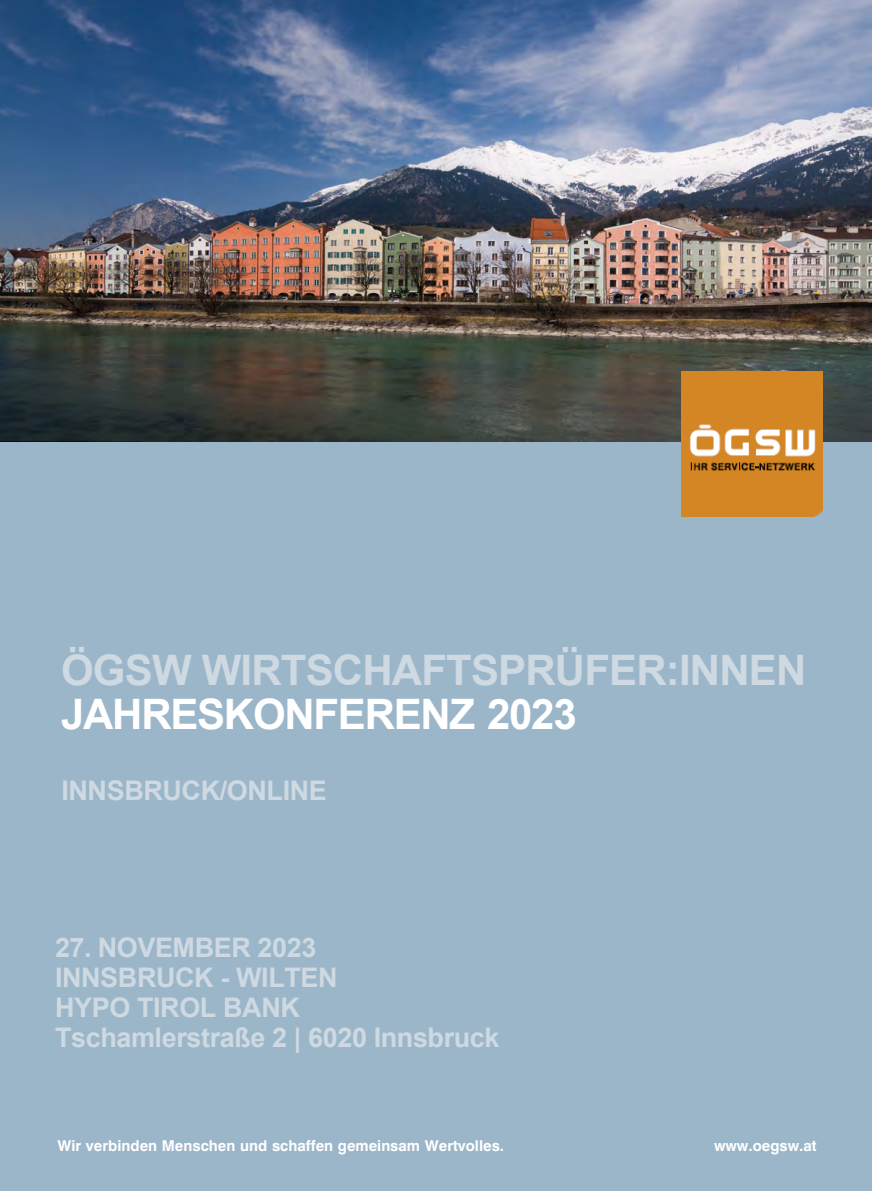
<style>
.page{position:relative;width:872px;height:1191px;background:#9bb6c9}
.page>*{position:absolute;margin:0;border:0;box-sizing:border-box;transform-origin:0 0}
.t1{font:700 42px "Arial";letter-spacing:-.02em;color:#ced9e2}
.t2{font:700 42px "Arial";letter-spacing:-.03em;color:#fff}
.t3{font:700 27px/30px "Arial";letter-spacing:-.015em;color:#ced9e2}
.t4{font:700 27px "Arial";letter-spacing:-.015em;color:#ced9e2}
.t5{font:700 15px "Swiss 721 BT";color:#fff}
.s1{font-style:inherit}
</style>
<div class="page">
<img style="left:0;top:0;width:871px;height:442px">
<img style="left:681px;top:372px;width:141px;height:144px">
<h1 class="t1" style="left:61px;top:641px;width:746px">ÖGSW WIRTSCHAFTSPRÜFER:INNEN</h1>
<h1 class="t2" style="left:61px;top:684px;width:517px">JAHRESKONFERENZ 2023</h1>
<p class="t4" style="left:61px;top:771px;width:267px">INNSBRUCK<span class="s1">/</span>ONLINE</p>
<p class="t3" style="left:55px;top:933px;width:446px"><span class="s1">27. NOVEMBER 2023<br>INNSBRUCK</span> - WILTEN<br>HYPO TIROL BANK<br>Tschamlerstraße 2 | 6020 Innsbruck</p>
<p class="t5" style="left:57px;top:1136px;width:448px">Wir verbinden Menschen und schaffen gemeinsam Wertvolles.</p>
<p class="t5" style="left:714px;top:1136px;width:104px">www.oegsw.at</p>
</div>
